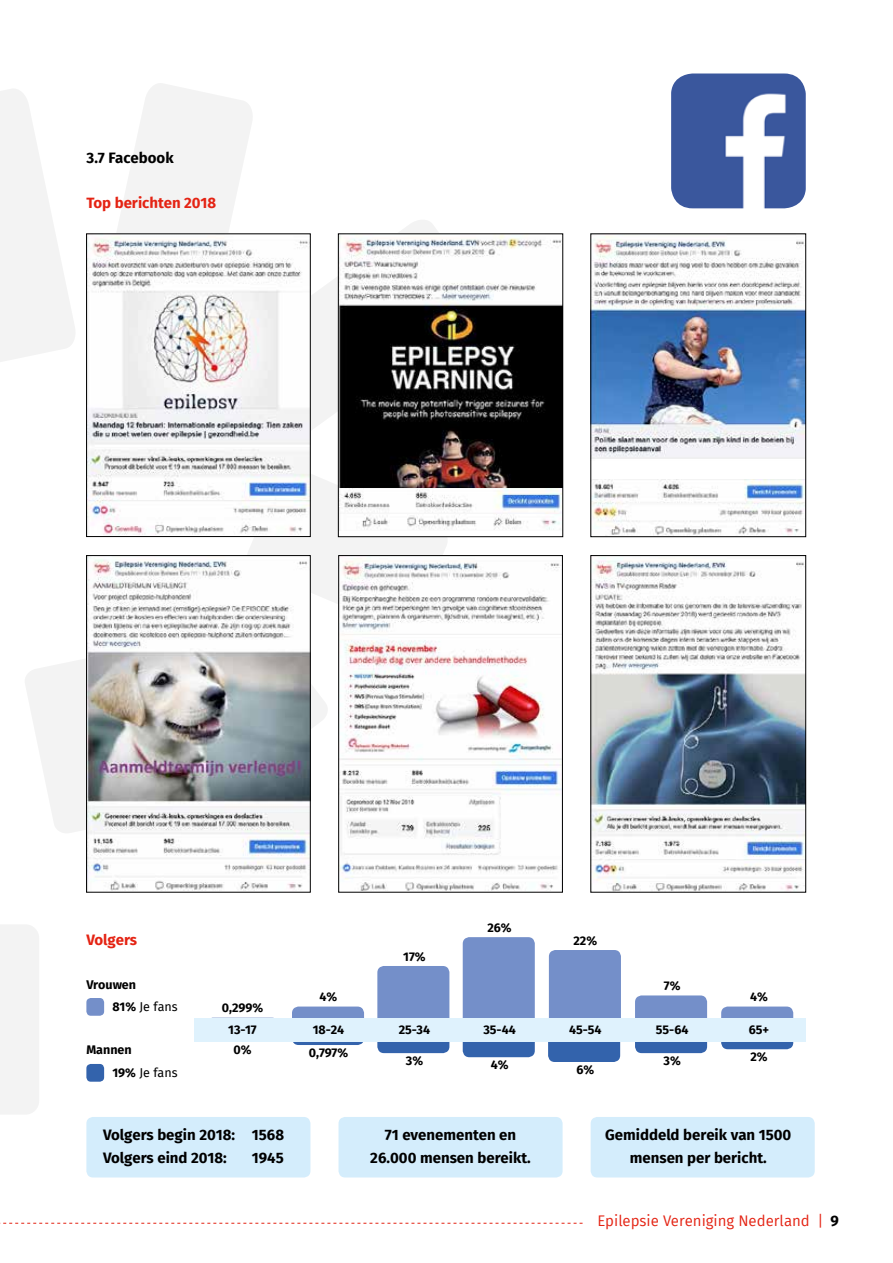
<style>
.page{position:relative;width:893px;height:1263px;background:#fff}
.page>*{position:absolute;margin:0;border:0;box-sizing:border-box;transform-origin:0 0}
.t1{font:700 15px/22.5px "Fira Sans";color:#000;text-align:center}
.t2{font:15px "Fira Sans";color:#e42313}
.t3{font:700 15px "Fira Sans";color:#e42313}
.t4{font:700 12.45px "Fira Sans";color:#000}
.t5{font:12.45px "Fira Sans";color:#000}
.s1{font-weight:700}
.s2{font-weight:700;color:#000}
</style>
<div class="page">
<div style="left:0;top:925px;width:39px;height:189px;background:#f3f3f3"></div>
<svg style="left:0;top:89px;width:75px;height:273px"></svg>
<svg style="left:94px;top:83px;width:158px;height:151px"></svg>
<svg style="left:217px;top:218px;width:266px;height:232px"></svg>
<svg style="left:25px;top:465px;width:425px;height:370px"></svg>
<svg style="left:0;top:1223px;width:583px;height:1px"></svg>
<div style="left:339px;top:1117px;width:224px;height:60px;background:#d4edfc;border-radius:7px"></div>
<div style="left:86px;top:1117px;width:224px;height:60px;background:#d4edfc;border-radius:7px"></div>
<div style="left:591px;top:1117px;width:224px;height:60px;background:#d4edfc;border-radius:7px"></div>
<img style="left:671px;top:73px;width:135px;height:135px">
<img style="left:88px;top:236px;width:220px;height:299px">
<div style="left:86px;top:234px;width:224px;height:303px;border:1px solid #000"></div>
<img style="left:341px;top:557px;width:220px;height:333px">
<div style="left:339px;top:555px;width:224px;height:337px;border:1px solid #000"></div>
<img style="left:88px;top:557px;width:220px;height:333px">
<div style="left:86px;top:555px;width:224px;height:337px;border:1px solid #000"></div>
<img style="left:593px;top:557px;width:211px;height:333px">
<div style="left:591px;top:555px;width:215px;height:337px;border:1px solid #000"></div>
<img style="left:340px;top:236px;width:221px;height:278px">
<svg style="left:340px;top:514px;width:220px;height:17px"></svg>
<div style="left:338px;top:234px;width:225px;height:303px;border:1px solid #000"></div>
<img style="left:593px;top:236px;width:211px;height:223px">
<img style="left:593px;top:479px;width:211px;height:56px">
<div style="left:591px;top:234px;width:215px;height:303px;border:1px solid #000"></div>
<div style="left:292px;top:1006px;width:72px;height:24px;background:#748fc9;border-radius:7px"></div>
<div style="left:292px;top:1021px;width:72px;height:24px;background:#3363ac;border-radius:7px"></div>
<div style="left:377px;top:1021px;width:72px;height:32px;background:#3363ac;border-radius:7px"></div>
<div style="left:463px;top:1021px;width:72px;height:36px;background:#3363ac;border-radius:7px"></div>
<div style="left:548px;top:1021px;width:72px;height:41px;background:#3363ac;border-radius:7px"></div>
<div style="left:635px;top:1021px;width:72px;height:32px;background:#3363ac;border-radius:7px"></div>
<div style="left:721px;top:1021px;width:72px;height:28px;background:#3363ac;border-radius:7px"></div>
<div style="left:721px;top:1006px;width:72px;height:24px;background:#748fc9;border-radius:7px"></div>
<div style="left:377px;top:966px;width:72px;height:64px;background:#748fc9;border-radius:7px"></div>
<div style="left:463px;top:937px;width:72px;height:93px;background:#748fc9;border-radius:7px"></div>
<div style="left:549px;top:950px;width:72px;height:80px;background:#748fc9;border-radius:7px"></div>
<div style="left:635px;top:995px;width:72px;height:35px;background:#748fc9;border-radius:7px"></div>
<div style="left:194px;top:1018px;width:612px;height:24px;background:#dff2fd"></div>
<div style="left:86px;top:998px;width:18px;height:18px;background:#748fc9;border-radius:4px"></div>
<div style="left:86px;top:1064px;width:18px;height:18px;background:#3363ac;border-radius:4px"></div>
<p class="t1" style="left:87px;top:145px;width:89px">3.7 Facebook</p>
<p class="t3" style="left:87px;top:190px;width:131px">Top berichten 2018</p>
<p class="t3" style="left:86px;top:927px;width:52px">Volgers</p>
<p class="t4" style="left:86px;top:974px;width:51px">Vrouwen</p>
<p class="t5" style="left:112px;top:997px;width:67px"><span class="s1">81%</span> Je fans</p>
<p class="t4" style="left:86px;top:1040px;width:47px">Mannen</p>
<p class="t5" style="left:112px;top:1063px;width:67px"><span class="s1">19%</span> Je fans</p>
<p class="t4" style="left:222px;top:997px;width:43px">0,299%</p>
<p class="t4" style="left:233px;top:1039px;width:20px">0%</p>
<p class="t4" style="left:228px;top:1019px;width:30px">13-17</p>
<p class="t1" style="left:103px;top:1122px;width:182px;text-align:left">Volgers begin 2018: 1568<br>Volgers eind 2018:</p>
<p class="t1" style="left:252px;top:1145px;width:33px">1945</p>
<p class="t4" style="left:487px;top:917px;width:26px">26%</p>
<p class="t4" style="left:573px;top:930px;width:25px">22%</p>
<p class="t4" style="left:403px;top:946px;width:24px">17%</p>
<p class="t4" style="left:320px;top:986px;width:19px">4%</p>
<p class="t4" style="left:664px;top:975px;width:18px">7%</p>
<p class="t4" style="left:750px;top:986px;width:19px">4%</p>
<p class="t4" style="left:313px;top:1019px;width:33px">18-24</p>
<p class="t4" style="left:399px;top:1019px;width:33px">25-34</p>
<p class="t4" style="left:483px;top:1019px;width:34px">35-44</p>
<p class="t4" style="left:569px;top:1019px;width:34px">45-54</p>
<p class="t4" style="left:656px;top:1019px;width:34px">55-64</p>
<p class="t4" style="left:749px;top:1019px;width:22px">65+</p>
<p class="t4" style="left:309px;top:1042px;width:41px">0,797%</p>
<p class="t4" style="left:406px;top:1050px;width:19px">3%</p>
<p class="t4" style="left:491px;top:1054px;width:19px">4%</p>
<p class="t4" style="left:576px;top:1059px;width:19px">6%</p>
<p class="t4" style="left:663px;top:1050px;width:19px">3%</p>
<p class="t4" style="left:750px;top:1046px;width:19px">2%</p>
<p class="t1" style="left:370px;top:1122px;width:162px">71 evenementen en<br>26.000 mensen bereikt.</p>
<p class="t1" style="left:605px;top:1122px;width:188px">Gemiddeld bereik van 1500 mensen per bericht.</p>
<p class="t2" style="left:597px;top:1209px;width:243px">Epilepsie Vereniging Nederland | <span class="s2">9</span></p>
</div>
